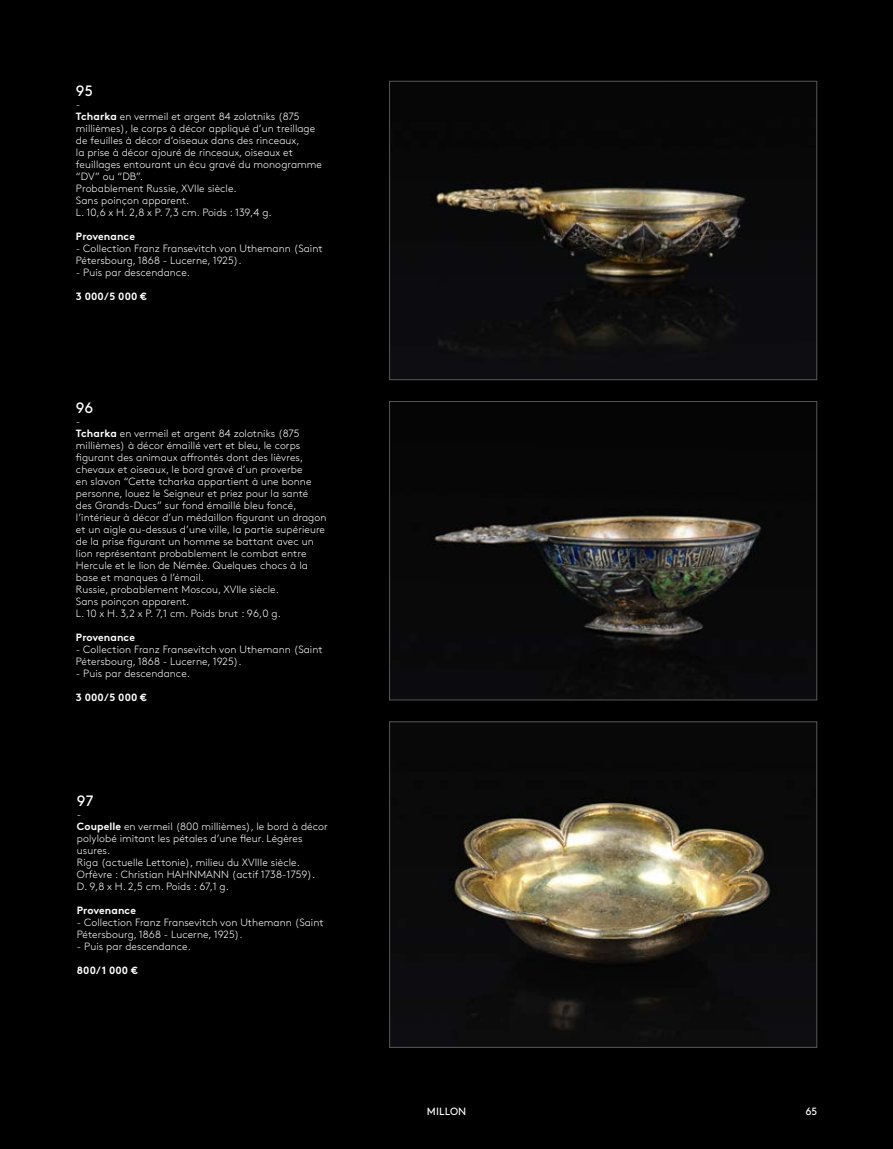
<style>
.page{position:relative;width:893px;height:1149px;background:#fff}
.page>*{position:absolute;margin:0;border:0;box-sizing:border-box;transform-origin:0 0}
.t1{font:15px "Brown Pro";color:#fff}
.t2{font:300 10.5px/12px "Brown Pro";letter-spacing:.005em;color:#fff}
.t3{font:700 10.5px "Brown Pro";letter-spacing:.005em;color:#fff}
.t4{font:10.5px "Brown Pro";letter-spacing:.015em;color:#fff}
.s1{font-weight:700}
</style>
<div class="page">
<div style="left:0;top:0;width:893px;height:1148px;background:#000"></div>
<img style="left:391px;top:788px;width:424px;height:257px">
<div style="left:389px;top:721px;width:428px;height:326px;border:1px solid #565656"></div>
<img style="left:391px;top:514px;width:424px;height:184px">
<div style="left:389px;top:401px;width:428px;height:299px;border:1px solid #565656"></div>
<img style="left:391px;top:180px;width:424px;height:198px">
<div style="left:389px;top:81px;width:428px;height:299px;border:1px solid #565656"></div>
<h1 class="t1" style="left:76px;top:79px;width:19px">95</h1>
<p class="t2" style="left:76px;top:97px;width:248px">-<br><span class="s1">Tcharka</span> en vermeil et argent 84 zolotniks (875 millièmes), le corps à décor appliqué d’un treillage de feuilles à décor d’oiseaux dans des rinceaux,<br>la prise à décor ajouré de rinceaux, oiseaux et feuillages entourant un écu gravé du monogramme “DV” ou “DB”.<br>Probablement Russie, XVIIe siècle.<br>Sans poinçon apparent.<br>L. 10,6 x H. 2,8 x P. 7,3 cm. Poids : 139,4 g.</p>
<p class="t3" style="left:76px;top:228px;width:60px">Provenance</p>
<p class="t2" style="left:76px;top:241px;width:248px">- Collection Franz Fransevitch von Uthemann (Saint<br>Pétersbourg, 1868 - Lucerne, 1925).</p>
<p class="t2" style="left:76px;top:265px;width:116px">- Puis par descendance.</p>
<p class="t3" style="left:76px;top:288px;width:73px">3 000/5 000 €</p>
<h1 class="t1" style="left:76px;top:396px;width:19px">96</h1>
<p class="t2" style="left:76px;top:426px;width:252px"><span class="s1">Tcharka</span> en vermeil et argent 84 zolotniks (875 millièmes) à décor émaillé vert et bleu, le corps figurant des animaux affrontés dont des lièvres, chevaux et oiseaux, le bord gravé d’un proverbe<br>en slavon “Cette tcharka appartient à une bonne personne, louez le Seigneur et priez pour la santé des Grands-Ducs” sur fond émaillé bleu foncé, l’intérieur à décor d’un médaillon figurant un dragon et un aigle au-dessus d’une ville, la partie supérieure de la prise figurant un homme se battant avec un lion représentant probablement le combat entre Hercule et le lion de Némée. Quelques chocs à la base et manques à l’émail.<br>Russie, probablement Moscou, XVIIe siècle.<br>Sans poinçon apparent.<br>L. 10 x H. 3,2 x P. 7,1 cm. Poids brut : 96,0 g.</p>
<p class="t3" style="left:76px;top:628px;width:60px">Provenance</p>
<p class="t2" style="left:76px;top:642px;width:248px">- Collection Franz Fransevitch von Uthemann (Saint<br>Pétersbourg, 1868 - Lucerne, 1925).</p>
<p class="t2" style="left:76px;top:666px;width:116px">- Puis par descendance.</p>
<p class="t3" style="left:76px;top:688px;width:73px">3 000/5 000 €</p>
<h1 class="t1" style="left:77px;top:789px;width:18px">97</h1>
<p class="t2" style="left:77px;top:807px;width:252px">-<br><span class="s1">Coupelle</span> en vermeil (800 millièmes), le bord à décor polylobé imitant les pétales d’une fleur. Légères usures.<br>Riga (actuelle Lettonie), milieu du XVIIIe siècle.<br>Orfèvre : Christian HAHNMANN (actif 1738-1759).<br>D. 9,8 x H. 2,5 cm. Poids : 67,1 g.</p>
<p class="t3" style="left:77px;top:901px;width:60px">Provenance</p>
<p class="t2" style="left:77px;top:915px;width:248px">- Collection Franz Fransevitch von Uthemann (Saint<br>Pétersbourg, 1868 - Lucerne, 1925).</p>
<p class="t2" style="left:77px;top:939px;width:116px">- Puis par descendance.</p>
<p class="t3" style="left:77px;top:961px;width:62px">800/1 000 €</p>
<p class="t4" style="left:427px;top:1103px;width:41px">MILLON</p>
<p class="t4" style="left:805px;top:1103px;width:13px">65</p>
</div>
